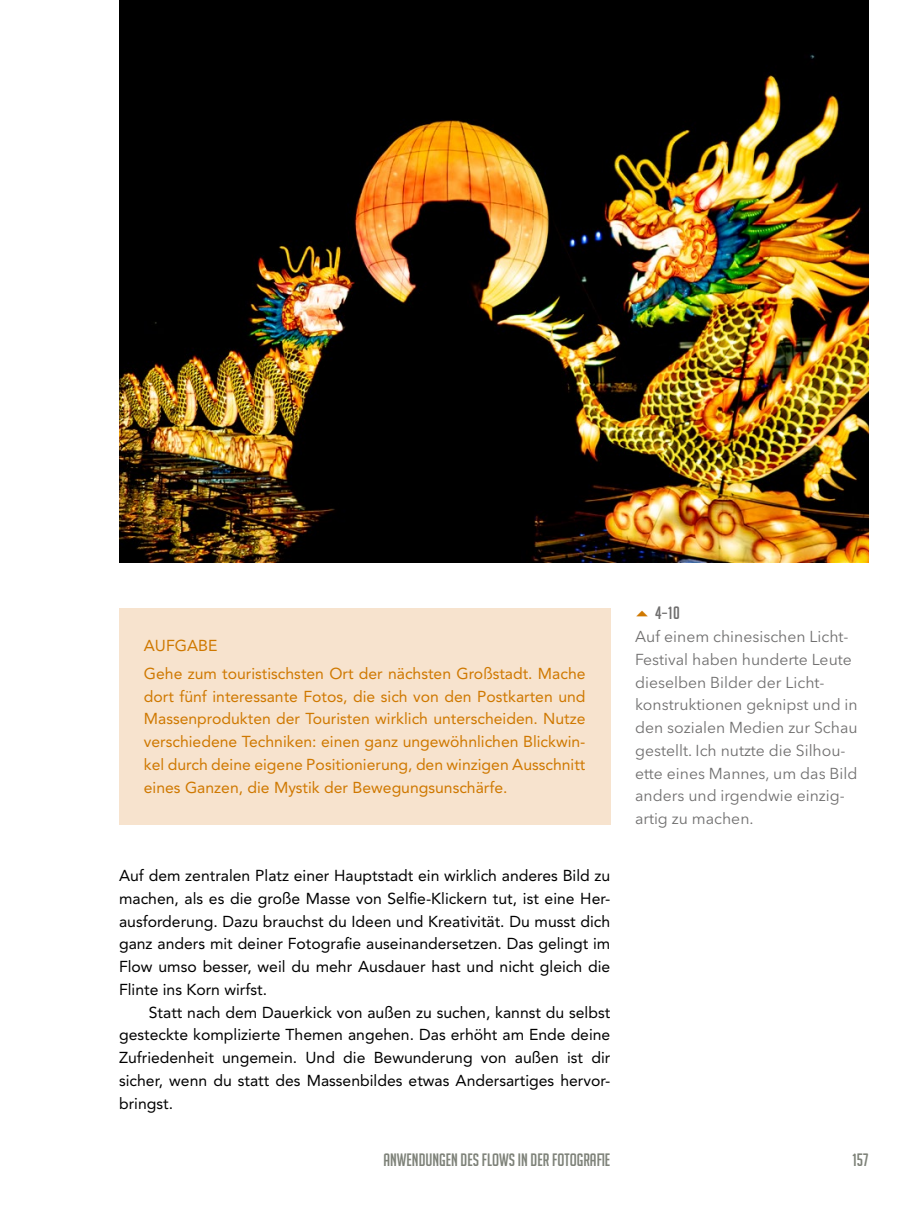
<style>
.page{position:relative;width:918px;height:1216px;background:#fff}
.page>*{position:absolute;margin:0;border:0;box-sizing:border-box;transform-origin:0 0}
.t1{font:17.5px "Big Noodle Titling";color:#7e8279}
.t2{font:17.5px "Big Noodle Titling";color:#706f6f}
.t3{font:15.75px/22.8px "Avenir LT Pro";color:#000;text-align:justify}
.t4{font:15.75px/22.8px "Avenir LT Pro";color:#cf7800}
.t5{font:15.75px/22.8px "Avenir Next LT Pro";color:#706f6f}
</style>
<div class="page">
<div style="left:119px;top:608px;width:491px;height:216px;background:#f7e3ce"></div>
<img style="left:119px;top:0;width:749px;height:562px">
<p class="t4" style="left:144px;top:632px;width:443px;line-height:27.7px">AUFGABE<br>Gehe zum touristischsten Ort der nächsten Großstadt. Mache</p>
<p class="t4" style="left:144px;top:684px;width:443px;text-align:justify">dort fünf interessante Fotos, die sich von den Postkarten und Massenprodukten der Touristen wirklich unterscheiden. Nutze verschiedene Techniken: einen ganz ungewöhnlichen Blickwin&shy;kel durch deine eigene Positionierung, den winzigen Ausschnitt eines Ganzen, die Mystik der Bewegungsunschärfe.</p>
<p class="t3" style="left:119px;top:864px;width:493px">Auf dem zentralen Platz einer Hauptstadt ein wirklich anderes Bild zu machen, als es die große Masse von Selfie-Klickern tut, ist eine Her&shy;ausforderung. Dazu brauchst du Ideen und Kreativität. Du musst dich ganz anders mit deiner Fotografie auseinandersetzen. Das gelingt im Flow umso besser, weil du mehr Ausdauer hast und nicht gleich die Flinte ins Korn wirfst.</p>
<p class="t3" style="left:119px;top:1000px;width:493px;text-indent:30px">Statt nach dem Dauerkick von außen zu suchen, kannst du selbst gesteckte komplizierte Themen angehen. Das erhöht am Ende deine Zufriedenheit ungemein. Und die Bewunderung von außen ist dir sicher, wenn du statt des Massenbildes etwas Andersartiges hervor&shy;bringst.</p>
<p class="t2" style="left:655px;top:603px;width:27px">4–10</p>
<p class="t5" style="left:635px;top:625px;width:224px">Auf einem chinesischen Licht-<br>Festival haben hunderte Leute dieselben Bilder der Licht&shy;konstruktionen geknipst und in den sozialen Medien zur Schau gestellt. Ich nutzte die Silhou&shy;ette eines Mannes, um das Bild anders und irgendwie einzig&shy;artig zu machen.</p>
<p class="t1" style="left:383px;top:1149px;width:228px">ANWENDUNGEN DES FLOWS IN DER FOTOGRAFIE</p>
<p class="t1" style="left:852px;top:1149px;width:17px">157</p>
</div>
